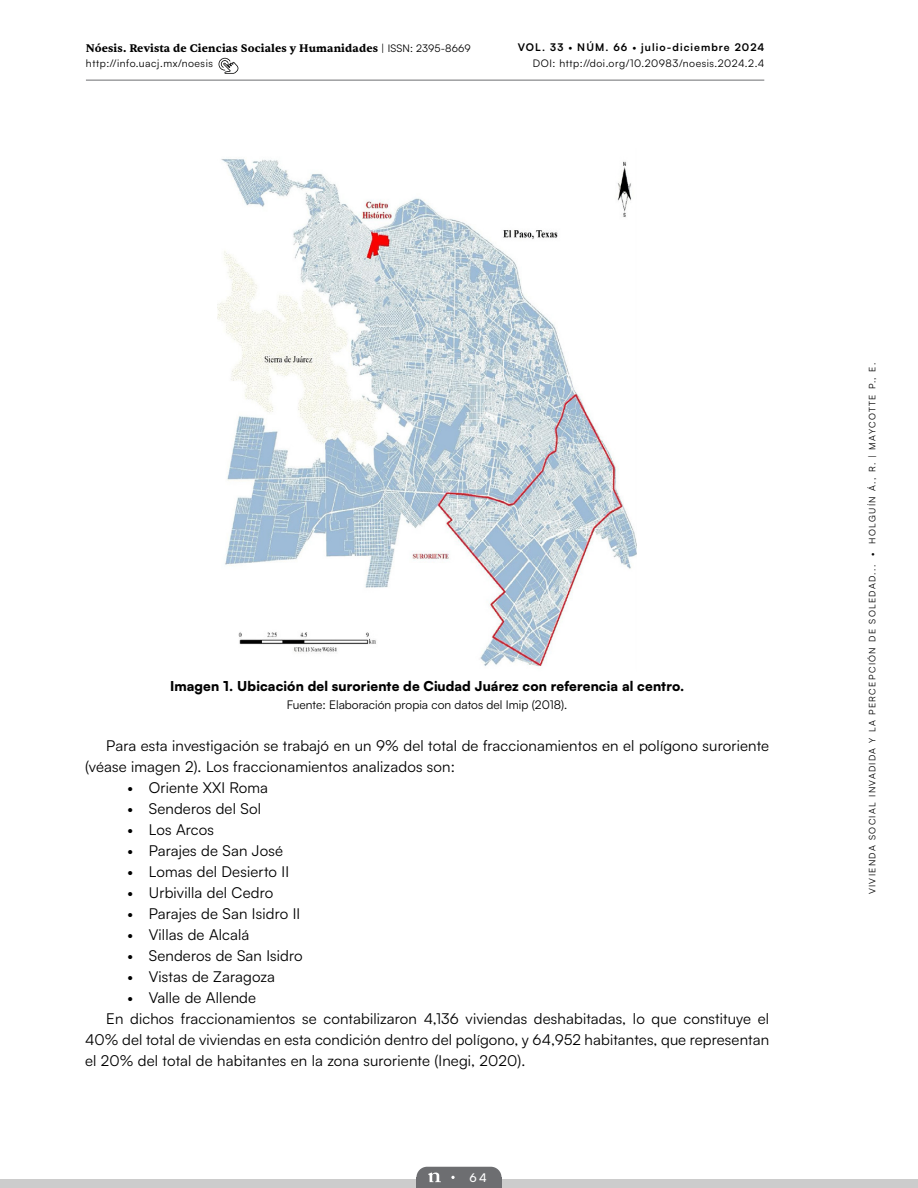
<style>
.page{position:relative;width:918px;height:1188px;background:#fff}
.page>*{position:absolute;margin:0;border:0;box-sizing:border-box;transform-origin:0 0}
.Parrafo_normal{font:15px/21px "Satoshi";letter-spacing:.01em;color:#000}
.tabla_titulo{font:900 13.5px "Satoshi";letter-spacing:.01em;color:#000}
.tabla_nota_y_fuente{font:12px "Satoshi";color:#000}
.t1{font:500 12px "Satoshi";color:#fff}
.t2{font:700 11.25px "Sentient";letter-spacing:.01em;color:#000}
.t3{font:10.5px "Satoshi";letter-spacing:.05em;color:#000}
.t4{font:700 10.5px "Satoshi";letter-spacing:.1em;color:#000}
.t5{font:9px "Satoshi";letter-spacing:.15em;color:#000}
.s1{font-family:"Satoshi";font-weight:400;font-size:10.5px}
.s2{font-weight:400}
</style>
<div class="page">
<div style="left:0;top:1179px;width:918px;height:9px;background:#ccc"></div>
<div style="left:416px;top:1167px;width:86px;height:21px;background:#6d6e71;border-radius:11px"></div>
<div style="left:416px;top:1177px;width:86px;height:11px;background:#6d6e71"></div>
<svg style="left:428px;top:1173px;width:13px;height:9px"></svg>
<svg style="left:451px;top:1176px;width:4px;height:3px"></svg>
<hr style="left:86px;top:80px;width:678px;height:1px;background:#6d6e71">
<svg style="left:219px;top:58px;width:19px;height:16px"></svg>
<img style="left:218px;top:159px;width:419px;height:508px">
<p class="t2" style="left:86px;top:41px;width:386px">Nóesis. Revista de Ciencias Sociales y Humanidades <span class="s1">| ISSN: 2395-8669</span></p>
<p class="t3" style="left:86px;top:56px;width:129px">http://info.uacj.mx/noesis</p>
<p class="t4" style="left:518px;top:40px;width:248px">VOL. 33 <span class="s2">•</span> NÚM. 66 <span class="s2">•</span> julio-diciembre 2024</p>
<p class="t3" style="left:533px;top:56px;width:233px">DOI: http://doi.org/10.20983/noesis.2024.2.4</p>
<p class="tabla_titulo" style="left:170px;top:676px;width:516px">Imagen 1. Ubicación del suroriente de Ciudad Juárez con referencia al centro.</p>
<p class="tabla_nota_y_fuente" style="left:287px;top:697px;width:282px">Fuente: Elaboración propia con datos del Imip (2018).</p>
<p class="Parrafo_normal" style="left:85px;top:735px;width:686px;text-indent:21px">Para esta investigación se trabajó en un 9% del total de fraccionamientos en el polígono suroriente (véase imagen 2). Los fraccionamientos analizados son:</p>
<p class="Parrafo_normal" style="left:128px;top:777px;width:142px">• Oriente XXI Roma</p>
<p class="Parrafo_normal" style="left:128px;top:798px;width:135px">• Senderos del Sol</p>
<p class="Parrafo_normal" style="left:128px;top:819px;width:88px">• Los Arcos</p>
<p class="Parrafo_normal" style="left:128px;top:840px;width:157px">• Parajes de San José</p>
<p class="Parrafo_normal" style="left:128px;top:861px;width:163px">• Lomas del Desierto II</p>
<p class="Parrafo_normal" style="left:128px;top:882px;width:147px">• Urbivilla del Cedro</p>
<p class="Parrafo_normal" style="left:128px;top:903px;width:174px">• Parajes de San Isidro II</p>
<p class="Parrafo_normal" style="left:128px;top:924px;width:123px">• Villas de Alcalá</p>
<p class="Parrafo_normal" style="left:128px;top:945px;width:177px">• Senderos de San Isidro</p>
<p class="Parrafo_normal" style="left:128px;top:966px;width:149px">• Vistas de Zaragoza</p>
<p class="Parrafo_normal" style="left:128px;top:987px;width:130px">• Valle de Allende</p>
<p class="Parrafo_normal" style="left:85px;top:1008px;width:686px;text-align:justify;text-indent:21px">En dichos fraccionamientos se contabilizaron 4,136 viviendas deshabitadas, lo que constituye el 40% del total de viviendas en esta condición dentro del polígono, y 64,952 habitantes, que representan el 20% del total de habitantes en la zona suroriente (Inegi, 2020).</p>
<p class="t1" style="left:469px;top:1169px;width:19px">64</p>
<p class="t5" style="left:866px;top:894px;width:533px;rotate:-90deg">VIVIENDA SOCIAL INVADIDA Y LA PERCEPCIÓN DE SOLEDAD... • HOLGUÍN Á., R. | MAYCOTTE P., E.</p>
</div>
